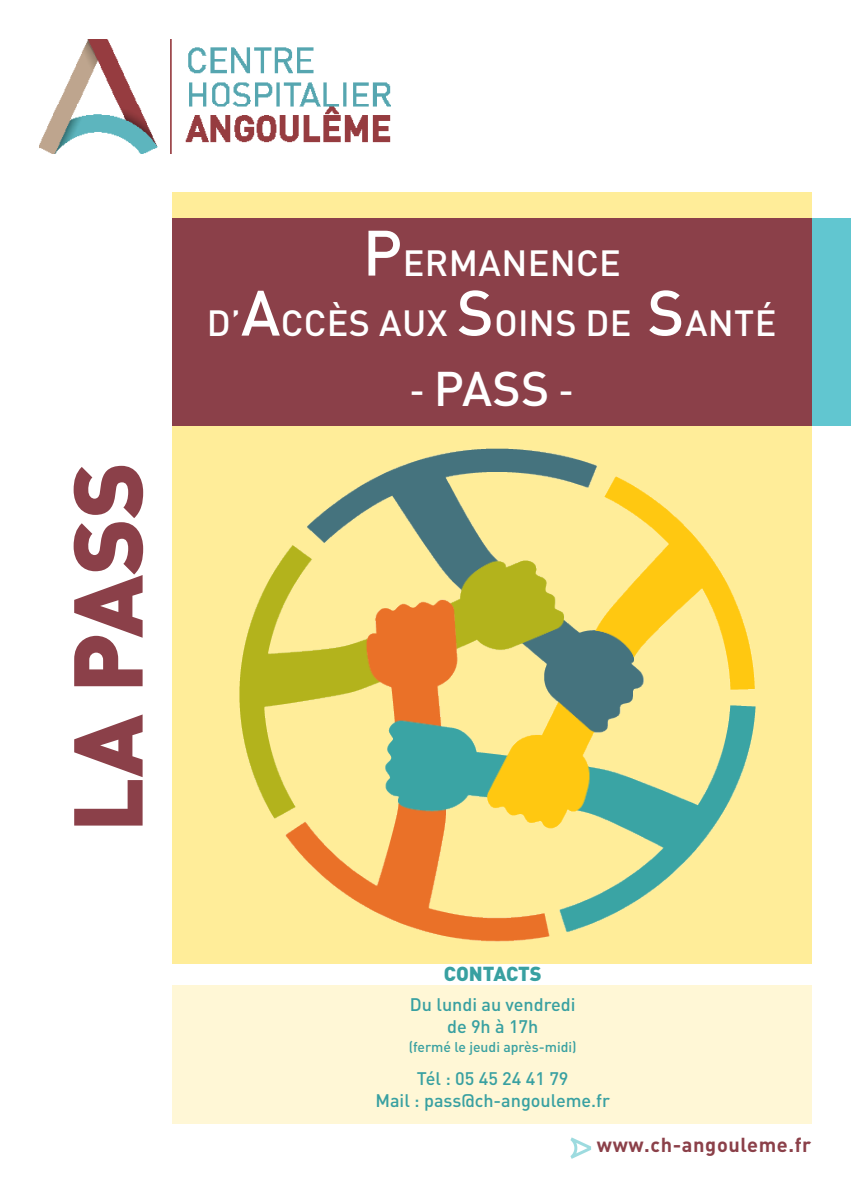
<style>
.page{position:relative;width:851px;height:1191px;background:#fff}
.page>*{position:absolute;margin:0;border:0;box-sizing:border-box;transform-origin:0 0}
.CHA--Titre{font:900 96px "DIN Pro";letter-spacing:-.005em;color:#8b4049}
.CHA--Surtitre{font:500 48px "DIN Pro";color:#fff}
.CHA--Surtitre-2{font:500 36px "DIN Pro";letter-spacing:.01em;color:#fff}
.CHA--URL{font:700 20px "DIN Pro";letter-spacing:.03em;color:#8b4049}
.t1{font:900 20px "DIN Pro";color:#38a0a1}
.t2{font:500 18px "DIN Pro";color:#38a0a1}
.t3{font:500 14px "DIN Pro";color:#38a0a1}
.s1{font-size:63px}
.s2{font-size:36px}
</style>
<div class="page">
<img style="left:40px;top:40px;width:351px;height:113px">
<svg style="left:570px;top:1137px;width:21px;height:21px"></svg>
<div style="left:172px;top:193px;width:639px;height:931px;background:#ffed99"></div>
<div style="left:811px;top:218px;width:39px;height:207px;background:#61c6d0"></div>
<div style="left:172px;top:218px;width:639px;height:207px;background:#8b4049"></div>
<div style="left:170px;top:964px;width:645px;height:160px;background:#fff7d6"></div>
<div style="left:170px;top:964px;width:645px;height:20px;background:#fff"></div>
<img style="left:239px;top:448px;width:516px;height:494px">
<p class="CHA--Titre" style="left:43px;top:832px;width:372px;rotate:-90deg">LA PASS</p>
<p class="CHA--Surtitre-2" style="left:362px;top:238px;width:260px"><span class="s1">P</span>ERMANENCE</p>
<p class="CHA--Surtitre-2" style="left:207px;top:298px;width:571px">D’<span class="s1">A</span>CCÈS AUX <span class="s1">S</span>OINS DE <span class="s1">S</span>ANTÉ</p>
<p class="CHA--Surtitre" style="left:409px;top:356px;width:166px"><span class="s2">-</span> PASS <span class="s2">-</span></p>
<p class="t1" style="left:444px;top:960px;width:99px">CONTACTS</p>
<p class="t2" style="left:410px;top:992px;width:167px">Du lundi au vendredi</p>
<p class="t2" style="left:447px;top:1014px;width:93px">de 9h à 17h</p>
<p class="t3" style="left:408px;top:1037px;width:169px">(fermé le jeudi après-midi)</p>
<p class="t2" style="left:417px;top:1066px;width:153px">Tél : 05 45 24 41 79</p>
<p class="t2" style="left:375px;top:1088px;width:236px">Mail : pass@ch-angouleme.fr</p>
<p class="CHA--URL" style="left:597px;top:1131px;width:216px">www.ch-angouleme.fr</p>
</div>
